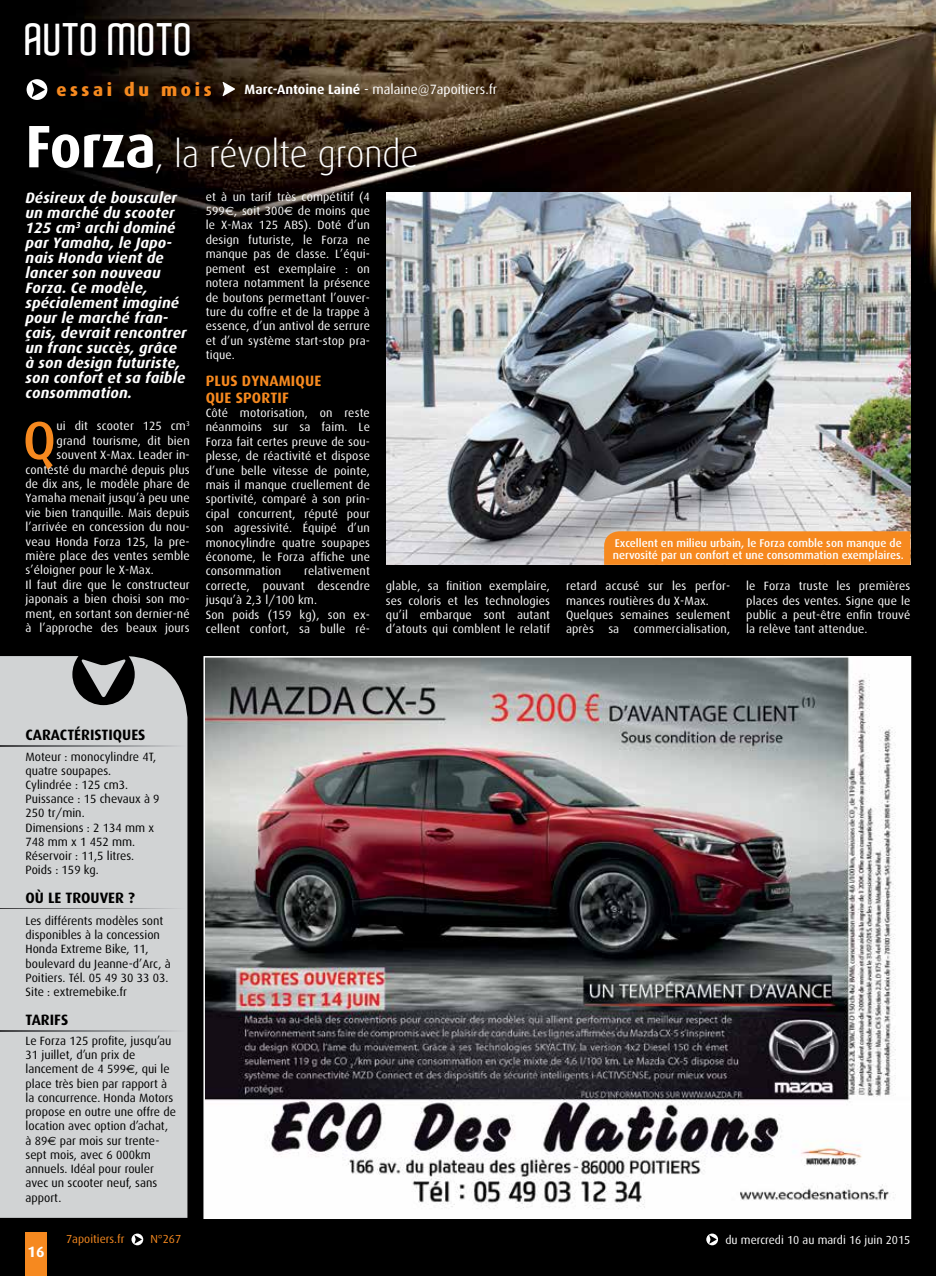
<style>
.page{position:relative;width:936px;height:1276px;background:#fff}
.page>*{position:absolute;margin:0;border:0;box-sizing:border-box;transform-origin:0 0}
.t1{font:500 53.85px "Dax";color:#f6891f}
.t2{font:600 43.5px "Aldo";color:#fff}
.t3{font:300 37.5px "Dax";color:#fff;scale:.95 1}
.t4{font:800 18px "Dax";letter-spacing:.2em;color:#f6891f}
.t5{font:italic 700 15px/15px "Dax";letter-spacing:.01em;color:#fff}
.t6{font:700 15px "Dax";color:#000}
.t7{font:700 15px/16.5px "Dax";letter-spacing:.01em;color:#f6891f}
.t8{font:700 15px "Dax";color:#fff}
.t9{font:13.5px "Dax";color:#fff}
.t10{font:12px/14.4px "Dax";letter-spacing:.01em;color:#fff;text-align:justify}
.t11{font:12px/14.2px "Dax";color:#000}
.t12{font:11.7px "Dax";color:#fff}
.t13{font:11.7px "Dax";color:#f6891f}
.t14{font:500 11.25px/12px "Dax";color:#fff}
.s1{font-weight:700}
.s2{font-weight:700;font-size:60px}
.s3{font-family:"Euro Sans"}
</style>
<div class="page">
<img style="left:0;top:0;width:935px;height:1262px">
<div style="left:26px;top:23px;width:172px;height:41px;background:#000;opacity:.3"></div>
<img style="left:386px;top:192px;width:524px;height:373px">
<div style="left:0;top:656px;width:187px;height:561px;background:#d1d3d4"></div>
<svg style="left:0;top:745px;width:186px;height:1px"></svg>
<div style="left:15px;top:112px;width:415px;height:77px;background:#000;opacity:.75"></div>
<svg style="left:27px;top:79px;width:20px;height:21px"></svg>
<svg style="left:222px;top:82px;width:13px;height:14px"></svg>
<div style="left:604px;top:531px;width:306px;height:34px;background:#f6891f"></div>
<div style="left:26px;top:1232px;width:21px;height:44px;background:#f6891f"></div>
<img style="left:206px;top:659px;width:702px;height:557px">
<svg style="left:131px;top:1233px;width:12px;height:12px"></svg>
<svg style="left:706px;top:1233px;width:12px;height:12px"></svg>
<svg style="left:0;top:908px;width:186px;height:1px"></svg>
<svg style="left:0;top:1030px;width:186px;height:1px"></svg>
<h2 class="t2" style="left:26px;top:15px;width:170px">AUTO MOTO</h2>
<h3 class="t4" style="left:56px;top:79px;width:157px">essai du mois</h3>
<p class="t9" style="left:244px;top:82px;width:254px"><span class="s1">Marc-Antoine Lainé</span> - malaine@7apoitiers.fr</p>
<h3 class="t3" style="left:26px;top:134px;width:415px"><span class="s2">Forza</span>, la révolte gronde</h3>
<p class="t5" style="left:26px;top:190px;width:163px">Désireux de bousculer un marché du scooter<br>125 cm<sup>3</sup> archi dominé par Yamaha, le Japo&shy;nais Honda vient de lancer son nouveau<br>Forza. Ce modèle, spécialement imaginé pour le marché fran&shy;çais, devrait rencontrer un franc succès, grâce à son design futuriste, son confort et sa faible consommation.</p>
<h1 class="t1" style="left:23px;top:410px;width:35px">Q</h1>
<p class="t10" style="left:57px;top:419px;width:135px">ui dit scooter 125 cm<sup>3</sup></p>
<p class="t10" style="left:57px;top:433px;width:135px">grand tourisme, dit bien</p>
<p class="t10" style="left:57px;top:448px;width:135px">souvent X-Max. Leader in-</p>
<p class="t10" style="left:26px;top:462px;width:166px">contesté du marché depuis plus</p>
<p class="t10" style="left:26px;top:477px;width:166px">de dix ans, le modèle phare de</p>
<p class="t10" style="left:26px;top:491px;width:166px">Yamaha menait jusqu’à peu une</p>
<p class="t10" style="left:26px;top:505px;width:166px">vie bien tranquille. Mais depuis</p>
<p class="t10" style="left:26px;top:520px;width:166px">l’arrivée en concession du nou-</p>
<p class="t10" style="left:26px;top:534px;width:166px">veau Honda Forza 125, la pre-</p>
<p class="t10" style="left:26px;top:549px;width:166px">mière place des ventes semble</p>
<p class="t10" style="left:26px;top:563px;width:130px">s’éloigner pour le X-Max.</p>
<p class="t10" style="left:26px;top:577px;width:166px">Il faut dire que le constructeur</p>
<p class="t10" style="left:26px;top:592px;width:166px">japonais a bien choisi son mo-</p>
<p class="t10" style="left:26px;top:606px;width:166px">ment, en sortant son dernier-né</p>
<p class="t10" style="left:26px;top:621px;width:166px">à l’approche des beaux jours</p>
<p class="t10" style="left:206px;top:189px;width:166px">et à un tarif très compétitif (4<br>599<span class="s3">€</span>, soit 300<span class="s3">€</span> de moins que le X-Max 125 ABS). Doté d’un design futuriste, le Forza ne manque pas de classe. L’équi&shy;pement est exemplaire : on notera notamment la présence de boutons permettant l’ouver&shy;ture du coffre et de la trappe à essence, d’un antivol de serrure et d’un système start-stop pra&shy;tique.</p>
<p class="t7" style="left:206px;top:373px;width:117px">Plus dynamique que sportif</p>
<p class="t10" style="left:206px;top:406px;width:166px">Côté motorisation, on reste néanmoins sur sa faim. Le Forza fait certes preuve de sou&shy;plesse, de réactivité et dispose d’une belle vitesse de pointe, mais il manque cruellement de sportivité, comparé à son prin&shy;cipal concurrent, réputé pour son agressivité. Équipé d’un monocylindre quatre soupapes économe, le Forza affiche une consommation</p>
<p class="t10" style="left:206px;top:564px;width:166px;text-align:left;text-indent:98px">relativement correcte, pouvant descendre jusqu’à 2,3 l/100 km.<br>Son poids (159 kg), son ex&shy;cellent confort, sa bulle ré-</p>
<p class="t14" style="left:613px;top:537px;width:292px">Excellent en milieu urbain, le Forza comble son manque de nervosité par un confort et une consommation exemplaires.</p>
<p class="t10" style="left:386px;top:579px;width:166px">glable, sa finition exemplaire, ses coloris et les technologies qu’il embarque sont autant d’atouts qui comblent le relatif</p>
<p class="t10" style="left:566px;top:579px;width:166px;text-align:left">retard accusé sur les perfor&shy;mances routières du X-Max.<br>Quelques semaines seulement après sa commercialisation,</p>
<p class="t10" style="left:746px;top:579px;width:166px">le Forza truste les premières places des ventes. Signe que le public a peut-être enfin trouvé la relève tant attendue.</p>
<p class="t6" style="left:26px;top:726px;width:9px">CARACTÉRISTIQUES</p>
<p class="t11" style="left:26px;top:749px;width:136px">Moteur : monocylindre 4T, quatre soupapes.<br>Cylindrée : 125 cm3.<br>Puissance : 15 chevaux à 9<br>250 tr/min.<br>Dimensions : 2 134 mm x<br>748 mm x 1 452 mm.<br>Réservoir : 11,5 litres.<br>Poids : 159 kg.</p>
<p class="t6" style="left:26px;top:889px;width:50px">OÙ LE TROU</p>
<p class="t6" style="left:100px;top:889px;width:37px">VER ?</p>
<p class="t11" style="left:26px;top:913px;width:147px">Les différents modèles sont disponibles à la concession<br>Honda Extreme Bike, 11, boulevard du Jeanne-d’Arc, à<br>Poitiers. Tél. 05 49 30 33 03.<br>Site : extremebike.fr</p>
<p class="t6" style="left:26px;top:1011px;width:8px">TARIFS</p>
<p class="t11" style="left:26px;top:1033px;width:152px">Le Forza 125 profite, jusqu’au<br>31 juillet, d’un prix de lancement de 4 599<span class="s3">€</span>, qui le place très bien par rapport à la concurrence. Honda Motors propose en outre une offre de location avec option d’achat, à 89<span class="s3">€</span> par mois sur trente&shy;sept mois, avec 6 000km annuels. Idéal pour rouler avec un scooter neuf, sans apport.</p>
<p class="t8" style="left:27px;top:1243px;width:19px">1 46</p>
<p class="t13" style="left:66px;top:1233px;width:60px">7apoitiers.fr</p>
<p class="t13" style="left:150px;top:1233px;width:32px">N°267</p>
<p class="t12" style="left:725px;top:1233px;width:186px">du mercredi 10 au mardi 16 juin 2015</p>
</div>
